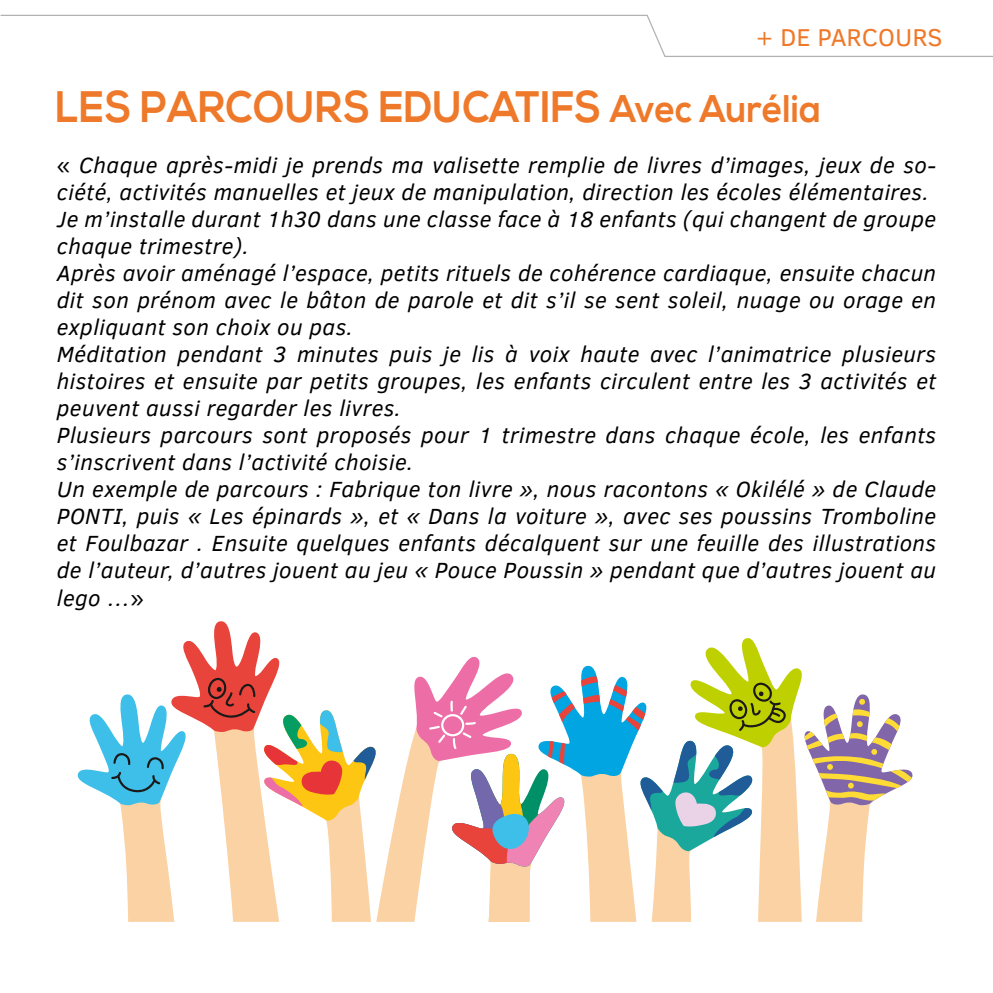
<style>
.page{position:relative;width:993px;height:993px;background:#fff}
.page>*{position:absolute;margin:0;border:0;box-sizing:border-box;transform-origin:0 0}
.t1{font:700 44px "Nexa";letter-spacing:.005em;color:#ef792a;scale:.91 1}
.t2{font:25px "Clear Sans";color:#ef792a}
.t3{font:italic 22.5px/27px "Clear Sans";letter-spacing:.02em;color:#000}
.s1{font-size:38.5px}
.s2{font-style:normal}
</style>
<div class="page">
<svg style="left:1px;top:14px;width:991px;height:43px"></svg>
<svg style="left:77px;top:621px;width:836px;height:300px"></svg>
<p class="t2" style="left:755px;top:21px;width:188px">+ DE PARCOURS</p>
<h1 class="t1" style="left:55px;top:82px;width:842px">LES PARCOURS EDUCATIFS <span class="s1">Avec Aurélia</span></h1>
<p class="t3" style="left:57px;top:151px;width:880px"><span class="s2">«</span> Chaque après-midi je prends ma valisette remplie de livres d’images, jeux de so&shy;ciété, activités manuelles et jeux de manipulation, direction les écoles élémentaires.<br>Je m’installe durant 1h30 dans une classe face à 18 enfants (qui changent de groupe chaque trimestre).<br>Après avoir aménagé l’espace, petits rituels de cohérence cardiaque, ensuite chacun dit son prénom avec le bâton de parole et dit s’il se sent soleil, nuage ou orage en expliquant son choix ou pas.<br>Méditation pendant 3 minutes puis je lis à voix haute avec l’animatrice plusieurs histoires et ensuite par petits groupes, les enfants circulent entre les 3 activités et peuvent aussi regarder les livres.<br>Plusieurs parcours sont proposés pour 1 trimestre dans chaque école, les enfants s’inscrivent dans l’activité choisie.<br>Un exemple de parcours : Fabrique ton livre », nous racontons « Okilélé » de Claude PONTI, puis « Les épinards », et « Dans la voiture », avec ses poussins Tromboline et Foulbazar . Ensuite quelques enfants décalquent sur une feuille des illustrations de l’auteur, d’autres jouent au jeu « Pouce Poussin » pendant que d’autres jouent au lego …<span class="s2">»</span></p>
</div>
